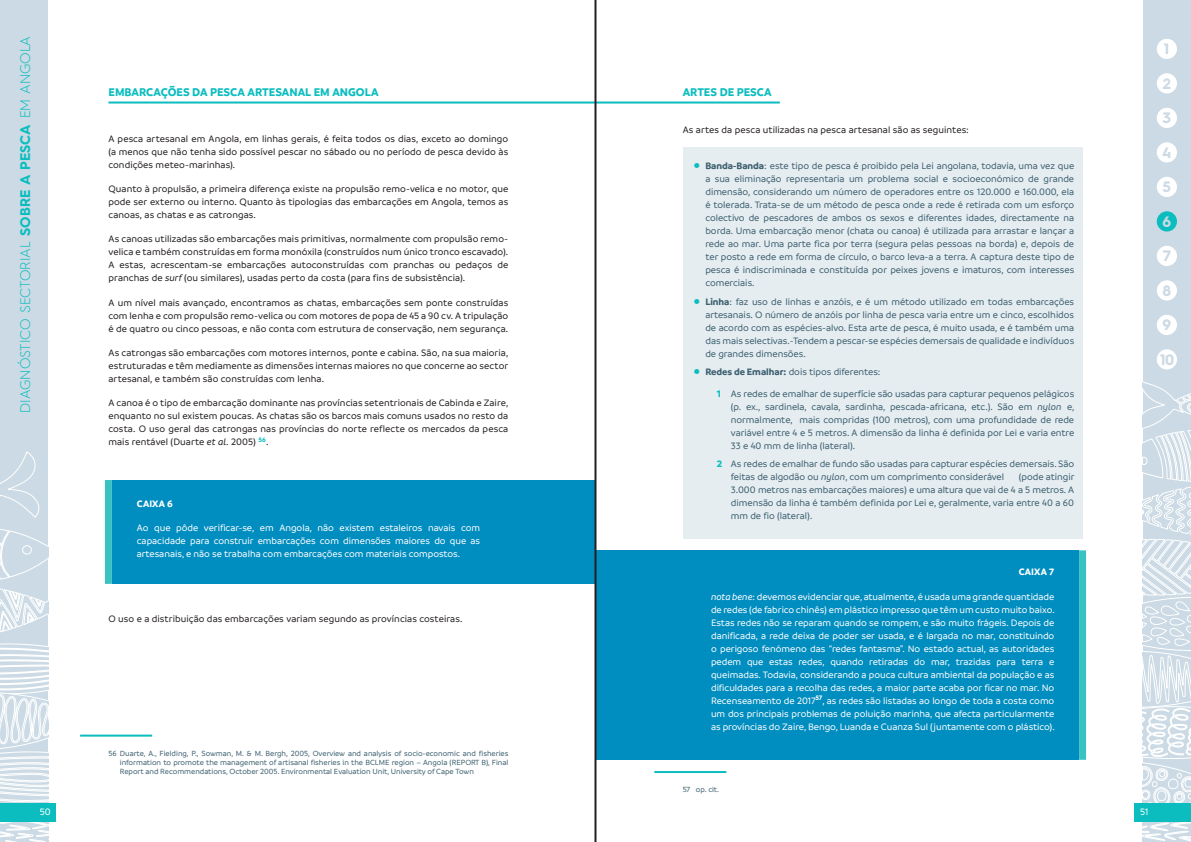
<style>
.page{position:relative;width:1191px;height:842px;background:#fff}
.page>*{position:absolute;margin:0;border:0;box-sizing:border-box;transform-origin:0 0}
.t1{font:700 15.1px "Hurme Geometric Sans 3";color:#cbdae4}
.t2{font:300 14px "Hurme Geometric Sans 3";color:#0bbdbf}
.t3{font:700 12px "Branding";color:#0bbdbf}
.t4{font:500 10px/13px "Branding";color:#3c6070;text-align:justify}
.t5{font:500 10px/13px "Branding";letter-spacing:.005em;color:#241f1f;text-align:justify}
.t6{font:500 10px/13px "Branding";color:#fff;text-align:justify}
.t7{font:700 10px "Branding";letter-spacing:.015em;color:#fff}
.t8{font:500 8px/9px "Branding";color:#3c6070;text-align:justify}
.s1{font-weight:700}
.s2{font-style:italic}
.s3{font-weight:700;color:#0bbdbf}
</style>
<div class="page">
<div style="left:0;top:0;width:48px;height:842px;background:#cbdae4"></div>
<svg style="left:0;top:451px;width:48px;height:391px"></svg>
<div style="left:0;top:803px;width:56px;height:19px;background:#0bbdbf"></div>
<div style="left:1142px;top:0;width:49px;height:842px;background:#cbdae4"></div>
<svg style="left:1142px;top:329px;width:49px;height:513px"></svg>
<div style="left:1134px;top:803px;width:57px;height:19px;background:#0bbdbf"></div>
<div style="left:1156px;top:39px;width:21px;height:20px;background:#fff;border-radius:50%"></div>
<div style="left:1156px;top:73px;width:21px;height:21px;background:#fff;border-radius:50%"></div>
<div style="left:1156px;top:108px;width:21px;height:20px;background:#fff;border-radius:50%"></div>
<div style="left:1156px;top:142px;width:21px;height:21px;background:#fff;border-radius:50%"></div>
<div style="left:1156px;top:177px;width:21px;height:20px;background:#fff;border-radius:50%"></div>
<div style="left:1156px;top:211px;width:21px;height:21px;background:#0bbdbf;border-radius:50%"></div>
<div style="left:1156px;top:246px;width:21px;height:20px;background:#fff;border-radius:50%"></div>
<div style="left:1156px;top:280px;width:21px;height:21px;background:#fff;border-radius:50%"></div>
<div style="left:1156px;top:315px;width:21px;height:20px;background:#fff;border-radius:50%"></div>
<div style="left:1156px;top:349px;width:21px;height:20px;background:#fff;border-radius:50%"></div>
<div style="left:682px;top:147px;width:400px;height:392px;background:#e6edf1"></div>
<div style="left:112px;top:480px;width:483px;height:104px;background:#008dbf"></div>
<div style="left:105px;top:480px;width:7px;height:104px;background:#3ac1c2"></div>
<div style="left:595px;top:550px;width:484px;height:210px;background:#008dbf"></div>
<div style="left:1079px;top:550px;width:7px;height:210px;background:#3ac1c2"></div>
<hr style="left:654px;top:771px;width:72px;height:2px;background:#0bbdbf">
<hr style="left:80px;top:735px;width:72px;height:2px;background:#0bbdbf">
<hr style="left:108px;top:102px;width:487px;height:2px;background:#0bbdbf">
<hr style="left:595px;top:102px;width:185px;height:2px;background:#0bbdbf">
<hr style="left:594px;top:0;width:2px;height:842px;background:#241f1f">
<h2 class="t2" style="left:16px;top:413px;width:378px;rotate:-90deg">DIAGNÓSTICO SECTORIAL <span class="s1">SOBRE A PESCA</span> EM ANGOLA</h2>
<p class="t6" style="left:40px;top:805px;width:12px">50</p>
<p class="t3" style="left:108px;top:85px;width:272px">EMBARCAÇÕES DA PESCA ARTESANAL EM ANGOLA</p>
<p class="t5" style="left:108px;top:132px;width:401px">A pesca artesanal em Angola, em linhas gerais, é feita todos os dias, exceto ao domingo (a menos que não tenha sido possível pescar no sábado ou no período de pesca devido às condições meteo-marinhas).</p>
<p class="t5" style="left:108px;top:182px;width:401px">Quanto à propulsão, a primeira diferença existe na propulsão remo-velica e no motor, que pode ser externo ou interno. Quanto às tipologias das embarcações em Angola, temos as canoas, as chatas e as catrongas.</p>
<p class="t5" style="left:108px;top:233px;width:401px">As canoas utilizadas são embarcações mais primitivas, normalmente com propulsão remo&shy;velica e também construídas em forma monóxila (construídos num único tronco escavado).<br>A estas, acrescentam-se embarcações autoconstruídas com pranchas ou pedaços de pranchas de <span class="s2">surf</span> (ou similares), usadas perto da costa (para fins de subsistência).</p>
<p class="t5" style="left:108px;top:296px;width:401px">A um nível mais avançado, encontramos as chatas, embarcações sem ponte construídas com lenha e com propulsão remo-velica ou com motores de popa de 45 a 90 cv. A tripulação é de quatro ou cinco pessoas, e não conta com estrutura de conservação, nem segurança.</p>
<p class="t5" style="left:108px;top:346px;width:401px">As catrongas são embarcações com motores internos, ponte e cabina. São, na sua maioria, estruturadas e têm mediamente as dimensões internas maiores no que concerne ao sector artesanal, e também são construídas com lenha.</p>
<p class="t5" style="left:108px;top:397px;width:401px">A canoa é o tipo de embarcação dominante nas províncias setentrionais de Cabinda e Zaire, enquanto no sul existem poucas. As chatas são os barcos mais comuns usados no resto da costa. O uso geral das catrongas nas províncias do norte reflecte os mercados da pesca mais rentável (Duarte <span class="s2">et al.</span> 2005) <sup>56</sup>.</p>
<p class="t7" style="left:137px;top:498px;width:37px">CAIXA 6</p>
<p class="t6" style="left:137px;top:522px;width:345px">Ao que pôde verificar-se, em Angola, não existem estaleiros navais com capacidade para construir embarcações com dimensões maiores do que as artesanais, e não se trabalha com embarcações com materiais compostos.</p>
<p class="t5" style="left:108px;top:612px;width:355px">O uso e a distribuição das embarcações variam segundo as províncias costeiras.</p>
<p class="t8" style="left:120px;top:749px;width:390px;text-indent:-11px">56 Duarte, A., Fielding, P., Sowman, M. &amp; M. Bergh, 2005, Overview and analysis of socio-economic and fisheries information to promote the management of artisanal fisheries in the BCLME region – Angola (REPORT B), Final Report and Recommendations, October 2005. Environmental Evaluation Unit, University of Cape Town</p>
<p class="t3" style="left:682px;top:85px;width:91px">ARTES DE PESCA</p>
<p class="t5" style="left:682px;top:123px;width:288px">As artes da pesca utilizadas na pesca artesanal são as seguintes:</p>
<p class="t4" style="left:705px;top:159px;width:370px;text-indent:-11px"><sup>A</sup> <span class="s1">Banda-Banda</span>: este tipo de pesca é proibido pela Lei angolana, todavia, uma vez que a sua eliminação representaria um problema social e socioeconómico de grande dimensão, considerando um número de operadores entre os 120.000 e 160.000, ela é tolerada. Trata-se de um método de pesca onde a rede é retirada com um esforço colectivo de pescadores de ambos os sexos e diferentes idades, directamente na borda. Uma embarcação menor (chata ou canoa) é utilizada para arrastar e lançar a rede ao mar. Uma parte fica por terra (segura pelas pessoas na borda) e, depois de ter posto a rede em forma de círculo, o barco leva-a a terra. A captura deste tipo de pesca é indiscriminada e constituída por peixes jovens e imaturos, com interesses comerciais.</p>
<p class="t4" style="left:705px;top:295px;width:370px;text-indent:-11px"><sup>A</sup> <span class="s1">Linha</span>: faz uso de linhas e anzóis, e é um método utilizado em todas embarcações artesanais. O número de anzóis por linha de pesca varia entre um e cinco, escolhidos de acordo com as espécies-alvo. Esta arte de pesca, é muito usada, e é também uma das mais selectivas.-Tendem a pescar-se espécies demersais de qualidade e indivíduos de grandes dimensões.</p>
<p class="t4" style="left:716px;top:361px;width:359px;line-height:21.5px;text-indent:-23px"><sup>A</sup> <span class="s1">Redes de Emalhar:</span> dois tipos diferentes:<br><span class="s3">1</span> As redes de emalhar de superfície são usadas para capturar pequenos pelágicos</p>
<p class="t4" style="left:731px;top:400px;width:345px">(p. ex., sardinela, cavala, sardinha, pescada-africana, etc.). São em <span class="s2">nylon</span> e, normalmente, mais compridas (100 metros), com uma profundidade de rede variável entre 4 e 5 metros. A dimensão da linha é definida por Lei e varia entre 33 e 40 mm de linha (lateral).</p>
<p class="t4" style="left:731px;top:458px;width:345px;text-indent:-14px"><span class="s3">2</span> As redes de emalhar de fundo são usadas para capturar espécies demersais. São feitas de algodão ou <span class="s2">nylon</span>, com um comprimento considerável</p>
<p class="t4" style="left:731px;top:471px;width:345px;text-indent:288px">(pode atingir 3.000 metros nas embarcações maiores) e uma altura que vai de 4 a 5 metros. A dimensão da linha é também definida por Lei e, geralmente, varia entre 40 a 60 mm de fio (lateral).</p>
<p class="t7" style="left:1018px;top:566px;width:37px">CAIXA 7</p>
<p class="t6" style="left:711px;top:590px;width:345px"><span class="s2">nota bene</span>: devemos evidenciar que, atualmente, é usada uma grande quantidade de redes (de fabrico chinês) em plástico impresso que têm um custo muito baixo.<br>Estas redes não se reparam quando se rompem, e são muito frágeis. Depois de danificada, a rede deixa de poder ser usada, e é largada no mar, constituindo o perigoso fenómeno das “redes fantasma”. No estado actual, as autoridades pedem que estas redes, quando retiradas do mar, trazidas para terra e queimadas. Todavia, considerando a pouca cultura ambiental da população e as dificuldades para a recolha das redes, a maior parte acaba por ficar no mar. No Recenseamento de 2017<sup>57</sup>, as redes são listadas ao longo de toda a costa como um dos principais problemas de poluição marinha, que afecta particularmente as províncias do Zaire, Bengo, Luanda e Cuanza Sul (juntamente com o plástico).</p>
<p class="t8" style="left:682px;top:785px;width:38px">57 op. cit.</p>
<h1 class="t1" style="left:1164px;top:38px;width:7px">1</h1>
<h1 class="t1" style="left:1162px;top:73px;width:10px">2</h1>
<h1 class="t1" style="left:1162px;top:107px;width:10px">3</h1>
<h1 class="t1" style="left:1162px;top:142px;width:11px">4</h1>
<h1 class="t1" style="left:1162px;top:176px;width:10px">5</h1>
<h1 class="t1" style="left:1162px;top:211px;width:10px">6</h1>
<h1 class="t1" style="left:1162px;top:245px;width:10px">7</h1>
<h1 class="t1" style="left:1162px;top:280px;width:10px">8</h1>
<h1 class="t1" style="left:1162px;top:314px;width:10px">9</h1>
<h1 class="t1" style="left:1160px;top:349px;width:15px">10</h1>
<p class="t6" style="left:1140px;top:805px;width:10px">51</p>
</div>
